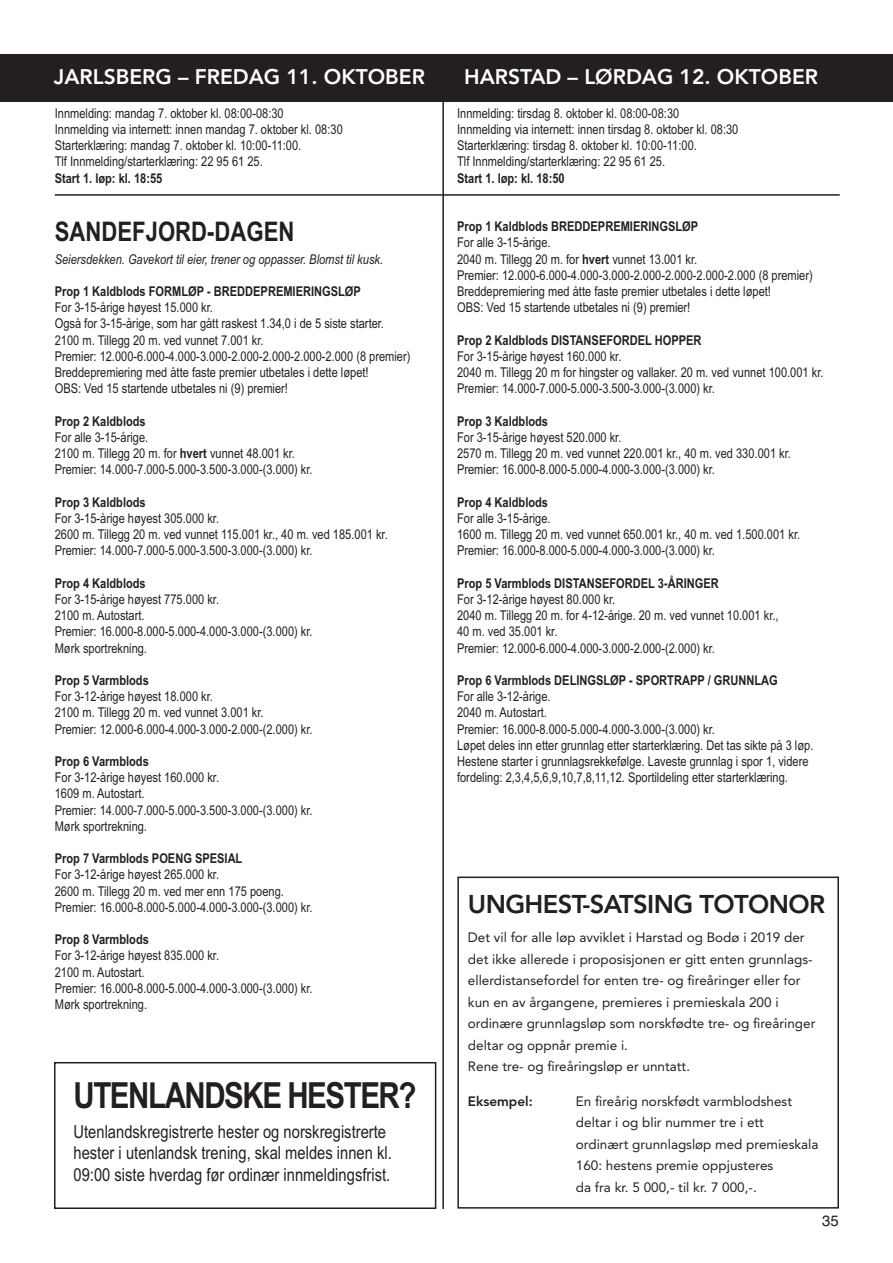
<style>
.page{position:relative;width:893px;height:1263px;background:#fff}
.page>*{position:absolute;margin:0;border:0;box-sizing:border-box;transform-origin:0 0}
.t1{font:700 36px "Arial Narrow";letter-spacing:-.04em;color:#231f20}
.t2{font:700 27px "Arial Narrow";color:#231f20}
.t3{font:800 25.5px "Avenir";letter-spacing:-.025em;color:#231f20}
.t4{font:800 21px "Avenir";color:#fff}
.t5{font:18px/21.6px "Arial Narrow";color:#231f20}
.t6{font:15px "Helvetica";color:#231f20}
.t7{font:13.5px/16.2px "Arial Narrow";color:#231f20}
.t8{font:13.5px/21.5px "Avenir";color:#231f20}
.t9{font:700 13.5px "Arial Narrow";color:#231f20}
.t10{font:italic 13.5px "Arial Narrow";color:#231f20}
.t11{font:800 13.5px "Avenir";color:#231f20}
.s1{font-weight:700}
</style>
<div class="page">
<div style="left:0;top:54px;width:893px;height:48px;background:#231f20"></div>
<hr style="left:442px;top:54px;width:2px;height:1155px;background:#231f20">
<hr style="left:55px;top:194px;width:785px;height:2px;background:#231f20">
<div style="left:457px;top:876px;width:382px;height:332px;border:2px solid #231f20"></div>
<div style="left:54px;top:1062px;width:382px;height:147px;border:2px solid #231f20"></div>
<h3 class="t4" style="left:54px;top:60px;width:372px">JARLSBERG – FREDAG 11. OKTOBER</h3>
<h3 class="t4" style="left:464px;top:60px;width:355px">HARSTAD – LØRDAG 12. OKTOBER</h3>
<p class="t7" style="left:457px;top:105px;width:283px">Innmelding: tirsdag 8. oktober kl. 08:00-08:30<br>Innmelding via internett: innen tirsdag 8. oktober kl. 08:30<br>Starterklæring: tirsdag 8. oktober kl. 10:00-11:00.<br>Tlf Innmelding/starterklæring: 22 95 61 25.</p>
<p class="t9" style="left:457px;top:170px;width:109px">Start 1. løp: kl. 18:50</p>
<p class="t9" style="left:457px;top:219px;width:243px">Prop 1 Kaldblods BREDDEPREMIERINGSLØP</p>
<p class="t7" style="left:457px;top:235px;width:357px">For alle 3-15-årige.<br>2040 m. Tillegg 20 m. for <span class="s1">hvert</span> vunnet 13.001 kr.<br>Premier: 12.000-6.000-4.000-3.000-2.000-2.000-2.000-2.000 (8 premier)<br>Breddepremiering med åtte faste premier utbetales i dette løpet!<br>OBS: Ved 15 startende utbetales ni (9) premier!</p>
<p class="t9" style="left:457px;top:332px;width:246px">Prop 2 Kaldblods DISTANSEFORDEL HOPPER</p>
<p class="t7" style="left:457px;top:348px;width:368px">For 3-15-årige høyest 160.000 kr.<br>2040 m. Tillegg 20 m for hingster og vallaker. 20 m. ved vunnet 100.001 kr.<br>Premier: 14.000-7.000-5.000-3.500-3.000-(3.000) kr.</p>
<p class="t9" style="left:457px;top:413px;width:93px">Prop 3 Kaldblods</p>
<p class="t7" style="left:457px;top:429px;width:335px">For 3-15-årige høyest 520.000 kr.<br>2570 m. Tillegg 20 m. ved vunnet 220.001 kr., 40 m. ved 330.001 kr.<br>Premier: 16.000-8.000-5.000-4.000-3.000-(3.000) kr.</p>
<p class="t9" style="left:457px;top:494px;width:93px">Prop 4 Kaldblods</p>
<p class="t7" style="left:457px;top:510px;width:345px">For alle 3-15-årige.<br>1600 m. Tillegg 20 m. ved vunnet 650.001 kr., 40 m. ved 1.500.001 kr.<br>Premier: 16.000-8.000-5.000-4.000-3.000-(3.000) kr.</p>
<p class="t9" style="left:457px;top:575px;width:263px">Prop 5 Varmblods DISTANSEFORDEL 3-ÅRINGER</p>
<p class="t7" style="left:457px;top:591px;width:323px">For 3-12-årige høyest 80.000 kr.<br>2040 m. Tillegg 20 m. for 4-12-årige. 20 m. ved vunnet 10.001 kr., 40 m. ved 35.001 kr.<br>Premier: 12.000-6.000-4.000-3.000-2.000-(2.000) kr.</p>
<p class="t9" style="left:457px;top:672px;width:322px">Prop 6 Varmblods DELINGSLØP - SPORTRAPP / GRUNNLAG</p>
<p class="t7" style="left:457px;top:688px;width:358px">For alle 3-12-årige.<br>2040 m. Autostart.<br>Premier: 16.000-8.000-5.000-4.000-3.000-(3.000) kr.<br>Løpet deles inn etter grunnlag etter starterklæring. Det tas sikte på 3 løp.<br>Hestene starter i grunnlagsrekkefølge. Laveste grunnlag i spor 1, videre fordeling: 2,3,4,5,6,9,10,7,8,11,12. Sportildeling etter starterklæring.</p>
<p class="t7" style="left:55px;top:105px;width:290px">Innmelding: mandag 7. oktober kl. 08:00-08:30<br>Innmelding via internett: innen mandag 7. oktober kl. 08:30<br>Starterklæring: mandag 7. oktober kl. 10:00-11:00.<br>Tlf Innmelding/starterklæring: 22 95 61 25.</p>
<p class="t9" style="left:55px;top:170px;width:109px">Start 1. løp: kl. 18:55</p>
<h2 class="t2" style="left:55px;top:216px;width:241px">SANDEFJORD-DAGEN</h2>
<p class="t10" style="left:55px;top:251px;width:330px">Seiersdekken. Gavekort til eier, trener og oppasser. Blomst til kusk.</p>
<p class="t9" style="left:55px;top:283px;width:308px">Prop 1 Kaldblods FORMLØP - BREDDEPREMIERINGSLØP</p>
<p class="t7" style="left:55px;top:299px;width:357px">For 3-15-årige høyest 15.000 kr.<br>Også for 3-15-årige, som har gått raskest 1.34,0 i de 5 siste starter.<br>2100 m. Tillegg 20 m. ved vunnet 7.001 kr.<br>Premier: 12.000-6.000-4.000-3.000-2.000-2.000-2.000-2.000 (8 premier)<br>Breddepremiering med åtte faste premier utbetales i dette løpet!<br>OBS: Ved 15 startende utbetales ni (9) premier!</p>
<p class="t9" style="left:55px;top:413px;width:93px">Prop 2 Kaldblods</p>
<p class="t7" style="left:55px;top:429px;width:259px">For alle 3-15-årige.<br>2100 m. Tillegg 20 m. for <span class="s1">hvert</span> vunnet 48.001 kr.<br>Premier: 14.000-7.000-5.000-3.500-3.000-(3.000) kr.</p>
<p class="t9" style="left:55px;top:494px;width:93px">Prop 3 Kaldblods</p>
<p class="t7" style="left:55px;top:510px;width:334px">For 3-15-årige høyest 305.000 kr.<br>2600 m. Tillegg 20 m. ved vunnet 115.001 kr., 40 m. ved 185.001 kr.<br>Premier: 14.000-7.000-5.000-3.500-3.000-(3.000) kr.</p>
<p class="t9" style="left:55px;top:575px;width:93px">Prop 4 Kaldblods</p>
<p class="t7" style="left:55px;top:591px;width:259px">For 3-15-årige høyest 775.000 kr.<br>2100 m. Autostart.<br>Premier: 16.000-8.000-5.000-4.000-3.000-(3.000) kr.<br>Mørk sportrekning.</p>
<p class="t9" style="left:55px;top:672px;width:96px">Prop 5 Varmblods</p>
<p class="t7" style="left:55px;top:688px;width:259px">For 3-12-årige høyest 18.000 kr.<br>2100 m. Tillegg 20 m. ved vunnet 3.001 kr.<br>Premier: 12.000-6.000-4.000-3.000-2.000-(2.000) kr.</p>
<p class="t9" style="left:55px;top:753px;width:96px">Prop 6 Varmblods</p>
<p class="t7" style="left:55px;top:769px;width:259px">For 3-12-årige høyest 160.000 kr.<br>1609 m. Autostart.<br>Premier: 14.000-7.000-5.000-3.500-3.000-(3.000) kr.<br>Mørk sportrekning.</p>
<p class="t9" style="left:55px;top:850px;width:189px">Prop 7 Varmblods POENG SPESIAL</p>
<p class="t7" style="left:55px;top:866px;width:259px">For 3-12-årige høyest 265.000 kr.<br>2600 m. Tillegg 20 m. ved mer enn 175 poeng.<br>Premier: 16.000-8.000-5.000-4.000-3.000-(3.000) kr.</p>
<p class="t9" style="left:55px;top:931px;width:96px">Prop 8 Varmblods</p>
<p class="t7" style="left:55px;top:947px;width:259px">For 3-12-årige høyest 835.000 kr.<br>2100 m. Autostart.<br>Premier: 16.000-8.000-5.000-4.000-3.000-(3.000) kr.<br>Mørk sportrekning.</p>
<h3 class="t3" style="left:468px;top:884px;width:359px">UNGHEST-SATSING TOTONOR</h3>
<p class="t8" style="left:468px;top:926px;width:349px">Det vil for alle løp avviklet i Harstad og Bodø i 2019 der det ikke allerede i proposisjonen er gitt enten grunnlags&shy;ellerdistansefordel for enten tre- og fireåringer eller for kun en av årgangene, premieres i premieskala 200 i ordinære grunnlagsløp som norskfødte tre- og fireåringer deltar og oppnår premie i.<br>Rene tre- og fireåringsløp er unntatt.</p>
<p class="t11" style="left:468px;top:1090px;width:66px">Eksempel:</p>
<p class="t8" style="left:576px;top:1090px;width:244px">En fireårig norskfødt varmblodshest deltar i og blir nummer tre i ett ordinært grunnlagsløp med premieskala 160: hestens premie oppjusteres<br>da fra kr. 5 000,- til kr. 7 000,-.</p>
<h1 class="t1" style="left:73px;top:1074px;width:345px">UTENLANDSKE HESTER?</h1>
<h3 class="t5" style="left:73px;top:1121px;width:320px">Utenlandskregistrerte hester og norskregistrerte hester i utenlandsk trening, skal meldes innen kl.<br>09:00 siste hverdag før ordinær innmeldingsfrist.</h3>
<p class="t6" style="left:822px;top:1212px;width:18px">35</p>
</div>
